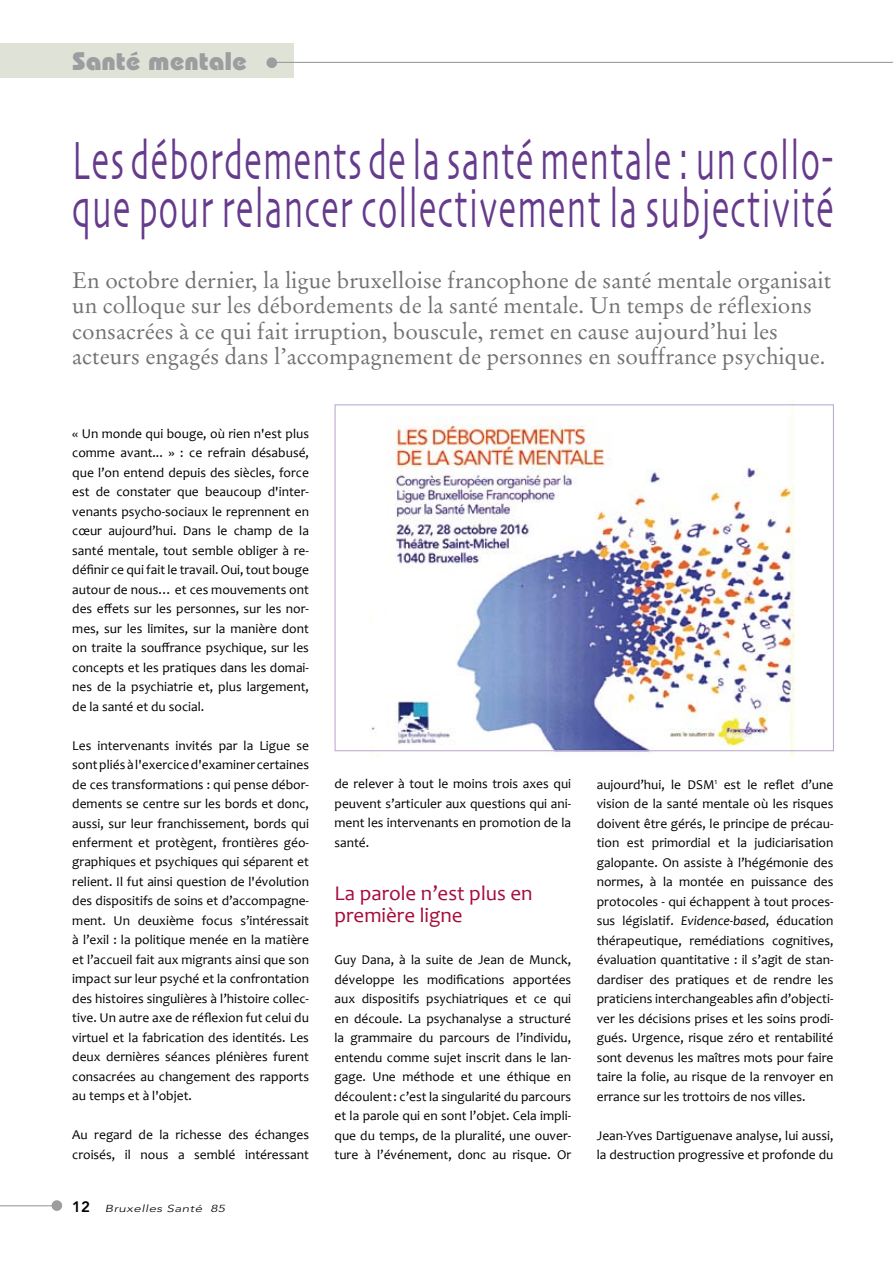
<style>
.page{position:relative;width:893px;height:1263px;background:#fff}
.page>*{position:absolute;margin:0;border:0;box-sizing:border-box;transform-origin:0 0}
.t1{font:56.25px/48px "Skia";letter-spacing:.04em;color:#663a8c;scale:.6 1}
.t2{font:800 25.5px "Bauhaus";letter-spacing:.015em;color:#9c9d9f}
.t3{font:22.5px/25.5px "Stempel Garamond";color:#707173}
.t4{font:21px/22.5px "Candara";color:#a60c3b}
.t5{font:13.5px/19.5px "Candara";color:#000;text-align:justify}
.t6{font:italic 300 10.2px "Avenir";letter-spacing:.03em;color:#000;scale:1.33 1}
.s1{font-weight:800;font-style:normal;font-size:15px}
.s2{font-style:italic}
</style>
<div class="page">
<hr style="left:0;top:1205px;width:56px;height:1px;background:#9c9d9f">
<div style="left:52px;top:1200px;width:10px;height:11px;background:#9c9d9f;border-radius:50%"></div>
<div style="left:0;top:44px;width:293px;height:34px;background:#dee2d7"></div>
<hr style="left:275px;top:62px;width:618px;height:1px;background:#9c9d9f">
<div style="left:266px;top:57px;width:11px;height:11px;background:#9c9d9f;border-radius:50%"></div>
<img style="left:370px;top:418px;width:424px;height:339px">
<h2 class="t2" style="left:73px;top:46px;width:176px">Santé mentale</h2>
<h1 class="t1" style="left:72px;top:139px;width:1270px">Les débordements de la santé mentale : un collo&shy;que pour relancer collectivement la subjectivité</h1>
<p class="t3" style="left:72px;top:267px;width:761px">En octobre dernier, la ligue bruxelloise francophone de santé mentale organisait un colloque sur les débordements de la santé mentale. Un temps de réflexions consacrées à ce qui fait irruption, bouscule, remet en cause aujourd’hui les acteurs engagés dans l’accompagnement de personnes en souffrance psychique.</p>
<p class="t5" style="left:72px;top:423px;width:238px">« Un monde qui bouge, où rien n'est plus comme avant... » : ce refrain désabusé, que l’on entend depuis des siècles, force est de constater que beaucoup d'inter&shy;venants psycho-sociaux le reprennent en cœur aujourd’hui. Dans le champ de la santé mentale, tout semble obliger à re&shy;définir ce qui fait le travail. Oui, tout bouge autour de nous… et ces mouvements ont des effets sur les personnes, sur les nor&shy;mes, sur les limites, sur la manière dont on traite la souffrance psychique, sur les concepts et les pratiques dans les domai&shy;nes de la psychiatrie et, plus largement, de la santé et du social.</p>
<p class="t5" style="left:72px;top:735px;width:238px">Les intervenants invités par la Ligue se sont pliés à l'exercice d'examiner certaines de ces transformations : qui pense débor&shy;dements se centre sur les bords et donc, aussi, sur leur franchissement, bords qui enferment et protègent, frontières géo&shy;graphiques et psychiques qui séparent et relient. Il fut ainsi question de l'évolution des dispositifs de soins et d’accompagne&shy;ment. Un deuxième focus s’intéressait à l’exil : la politique menée en la matière et l’accueil fait aux migrants ainsi que son impact sur leur psyché et la confrontation des histoires singulières à l’histoire collec&shy;tive. Un autre axe de réflexion fut celui du virtuel et la fabrication des identités. Les deux dernières séances plénières furent consacrées au changement des rapports au temps et à l'objet.</p>
<p class="t5" style="left:72px;top:1125px;width:238px">Au regard de la richesse des échanges croisés, il nous a semblé intéressant</p>
<p class="t6" style="left:72px;top:1202px;width:116px"><span class="s1">12</span> Bruxelles Santé 85</p>
<p class="t5" style="left:334px;top:774px;width:238px">de relever à tout le moins trois axes qui peuvent s’articuler aux questions qui ani&shy;ment les intervenants en promotion de la santé.</p>
<h3 class="t4" style="left:334px;top:881px;width:200px">La parole n’est plus en première ligne</h3>
<p class="t5" style="left:334px;top:950px;width:238px">Guy Dana, à la suite de Jean de Munck, développe les modifications apportées aux dispositifs psychiatriques et ce qui en découle. La psychanalyse a structuré la grammaire du parcours de l’individu, entendu comme sujet inscrit dans le lan&shy;gage. Une méthode et une éthique en découlent: c’est la singularité du parcours et la parole qui en sont l’objet. Cela impli&shy;que du temps, de la pluralité, une ouver&shy;ture à l’événement, donc au risque. Or</p>
<p class="t5" style="left:597px;top:774px;width:238px">aujourd’hui, le DSM<sup>1</sup> est le reflet d’une vision de la santé mentale où les risques doivent être gérés, le principe de précau&shy;tion est primordial et la judiciarisation galopante. On assiste à l’hégémonie des normes, à la montée en puissance des protocoles - qui échappent à tout proces&shy;sus législatif. <span class="s2">Evidence-based</span>, éducation thérapeutique, remédiations cognitives, évaluation quantitative : il s’agit de stan&shy;dardiser des pratiques et de rendre les praticiens interchangeables afin d’objecti&shy;ver les décisions prises et les soins prodi&shy;gués. Urgence, risque zéro et rentabilité sont devenus les maîtres mots pour faire taire la folie, au risque de la renvoyer en errance sur les trottoirs de nos villes.</p>
<p class="t5" style="left:597px;top:1125px;width:238px">Jean-Yves Dartiguenave analyse, lui aussi, la destruction progressive et profonde du</p>
</div>
